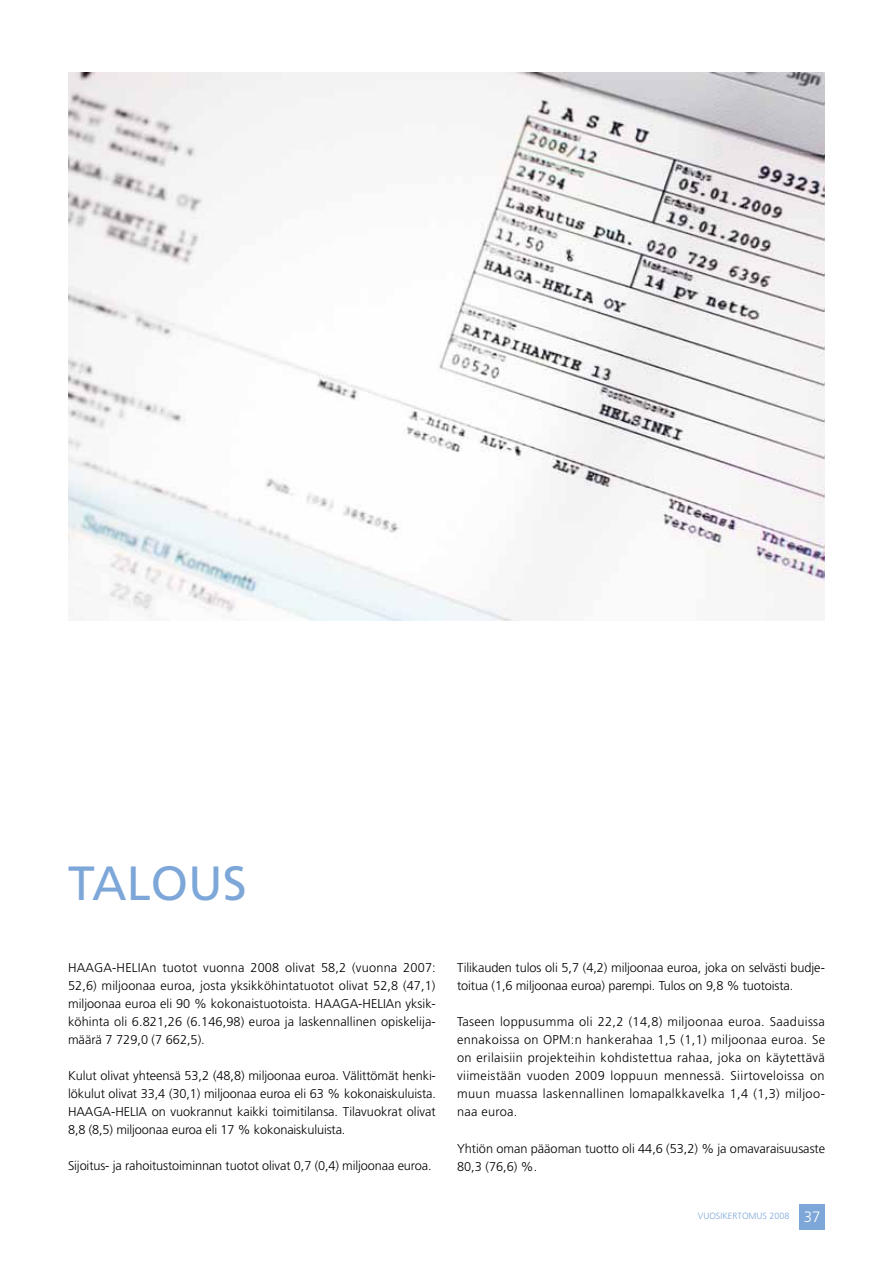
<style>
.page{position:relative;width:893px;height:1263px;background:#fff}
.page>*{position:absolute;margin:0;border:0;box-sizing:border-box;transform-origin:0 0}
.t1{font:48px "Frutiger LT";color:#7da7d8}
.t2{font:300 12.75px/18px "Frutiger LT";letter-spacing:-.005em;color:#000;text-align:justify}
.t3{font:300 9px "Frutiger LT";color:#7da7d8}
.s1{font-size:15px;color:#fff}
</style>
<div class="page">
<div style="left:799px;top:1204px;width:26px;height:25px;background:#7da7d8"></div>
<img style="left:68px;top:72px;width:757px;height:549px">
<h1 class="t1" style="left:68px;top:855px;width:180px">TALOUS</h1>
<p class="t2" style="left:68px;top:959px;width:369px">HAAGA-HELIAn tuotot vuonna 2008 olivat 58,2 (vuonna 2007:<br>52,6) miljoonaa euroa, josta yksikköhintatuotot olivat 52,8 (47,1) miljoonaa euroa eli 90 % kokonaistuotoista. HAAGA-HELIAn yksik&shy;köhinta oli 6.821,26 (6.146,98) euroa ja laskennallinen opiskelija&shy;määrä 7 729,0 (7 662,5).</p>
<p class="t2" style="left:68px;top:1067px;width:370px">Kulut olivat yhteensä 53,2 (48,8) miljoonaa euroa. Välittömät henki&shy;lökulut olivat 33,4 (30,1) miljoonaa euroa eli 63 % kokonaiskuluista.<br>HAAGA-HELIA on vuokrannut kaikki toimitilansa. Tilavuokrat olivat 8,8 (8,5) miljoonaa euroa eli 17 % kokonaiskuluista.</p>
<p class="t2" style="left:68px;top:1157px;width:365px">Sijoitus- ja rahoitustoiminnan tuotot olivat 0,7 (0,4) miljoonaa euroa.</p>
<p class="t2" style="left:457px;top:959px;width:369px">Tilikauden tulos oli 5,7 (4,2) miljoonaa euroa, joka on selvästi budje&shy;toitua (1,6 miljoonaa euroa) parempi. Tulos on 9,8 % tuotoista.</p>
<p class="t2" style="left:457px;top:1013px;width:370px">Taseen loppusumma oli 22,2 (14,8) miljoonaa euroa. Saaduissa ennakoissa on OPM:n hankerahaa 1,5 (1,1) miljoonaa euroa. Se on erilaisiin projekteihin kohdistettua rahaa, joka on käytettävä viimeistään vuoden 2009 loppuun mennessä. Siirtoveloissa on muun muassa laskennallinen lomapalkkavelka 1,4 (1,3) miljoo&shy;naa euroa.</p>
<p class="t2" style="left:457px;top:1139px;width:370px">Yhtiön oman pääoman tuotto oli 44,6 (53,2) % ja omavaraisuusaste<br>80,3 (76,6) %.</p>
<p class="t3" style="left:698px;top:1211px;width:124px">VUOSIKERTOMUS 2008 <span class="s1">37</span></p>
</div>
